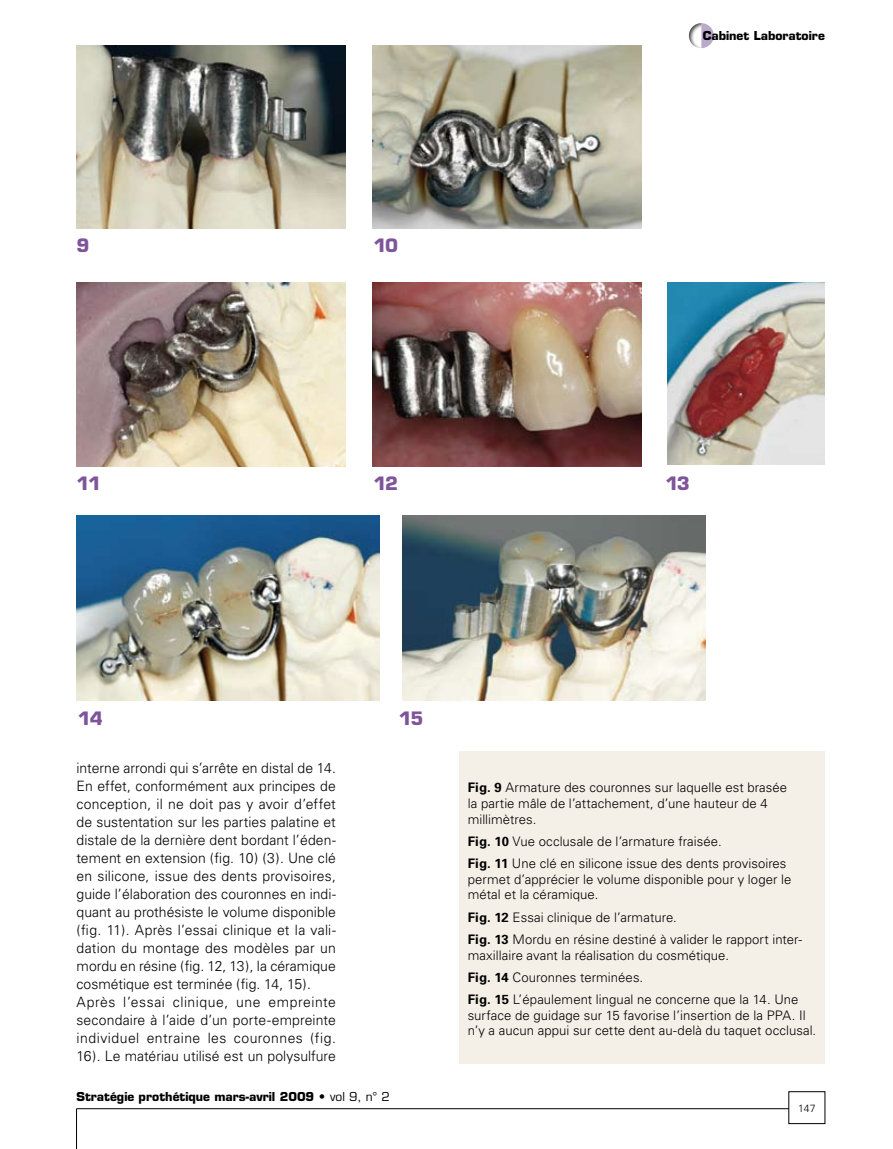
<style>
.page{position:relative;width:893px;height:1149px;background:#fff}
.page>*{position:absolute;margin:0;border:0;box-sizing:border-box;transform-origin:0 0}
.t1{font:700 18px "Eurostile";letter-spacing:-.075em;color:#7e549a}
.t2{font:300 14.25px/18px "Univers";letter-spacing:.005em;color:#000}
.t3{font:300 13.2px/15.8px "Univers";letter-spacing:.005em;color:#000}
.t4{font:700 12px "Eurostile";color:#000}
.t5{font:300 10.5px "Univers";color:#000}
.s1{font-weight:400}
.s2{font-weight:700}
</style>
<div class="page">
<hr style="left:77px;top:1108px;width:712px;height:1px;background:#000">
<hr style="left:76px;top:1108px;width:1px;height:40px;background:#000">
<svg style="left:703px;top:23px;width:11px;height:25px"></svg>
<div style="left:686px;top:23px;width:17px;height:27px;background:#000;opacity:.75"></div>
<img style="left:77px;top:515px;width:302px;height:185px">
<img style="left:402px;top:515px;width:303px;height:185px">
<img style="left:77px;top:282px;width:268px;height:184px">
<img style="left:372px;top:282px;width:269px;height:184px">
<img style="left:77px;top:45px;width:268px;height:184px">
<img style="left:668px;top:282px;width:157px;height:182px">
<img style="left:372px;top:45px;width:269px;height:184px">
<div style="left:459px;top:750px;width:366px;height:313px;background:#f5f0e7"></div>
<p class="t1" style="left:77px;top:234px;width:14px">9</p>
<p class="t1" style="left:373px;top:234px;width:26px">10</p>
<p class="t4" style="left:703px;top:28px;width:124px">Cabinet Laboratoire</p>
<p class="t1" style="left:77px;top:472px;width:26px">11</p>
<p class="t1" style="left:373px;top:472px;width:26px">12</p>
<p class="t1" style="left:665px;top:472px;width:26px">13</p>
<p class="t1" style="left:78px;top:707px;width:26px">14</p>
<p class="t1" style="left:399px;top:707px;width:26px">15</p>
<p class="t2" style="left:77px;top:758px;width:261px">interne arrondi qui s’arrête en distal de 14.<br>En effet, conformément aux principes de conception, il ne doit pas y avoir d’effet de sustentation sur les parties palatine et distale de la dernière dent bordant l’éden&shy;tement en extension (fig. 10) (3). Une clé en silicone, issue des dents provisoires, guide l’élaboration des couronnes en indi&shy;quant au prothésiste le volume disponible (fig. 11). Après l’essai clinique et la vali&shy;dation du montage des modèles par un mordu en résine (fig. 12, 13), la céramique cosmétique est terminée (fig. 14, 15).<br>Après l’essai clinique, une empreinte secondaire à l’aide d’un porte-empreinte individuel entraine les couronnes (fig.<br>16). Le matériau utilisé est un polysulfure</p>
<p class="t4" style="left:77px;top:1089px;width:315px">Stratégie prothétique mars-avril 2009 • <span class="s1">vol 9, n° 2</span></p>
<p class="t3" style="left:468px;top:779px;width:321px"><span class="s2">Fig. 9</span> Armature des couronnes sur laquelle est brasée la partie mâle de l’attachement, d’une hauteur de 4 millimètres.</p>
<p class="t3" style="left:468px;top:829px;width:320px;line-height:22.2px"><span class="s2">Fig. 10</span> Vue occlusale de l’armature fraisée.<br><span class="s2">Fig. 11</span> Une clé en silicone issue des dents provisoires</p>
<p class="t3" style="left:468px;top:870px;width:325px">permet d’apprécier le volume disponible pour y loger le métal et la céramique.</p>
<p class="t3" style="left:468px;top:905px;width:336px;line-height:22.2px"><span class="s2">Fig. 12</span> Essai clinique de l’armature.<br><span class="s2">Fig. 13</span> Mordu en résine destiné à valider le rapport inter-</p>
<p class="t3" style="left:468px;top:943px;width:332px;line-height:22.2px">maxillaire avant la réalisation du cosmétique.<br><span class="s2">Fig. 14</span> Couronnes terminées.<br><span class="s2">Fig. 15</span> L’épaulement lingual ne concerne que la 14. Une</p>
<p class="t3" style="left:468px;top:1006px;width:350px">surface de guidage sur 15 favorise l’insertion de la PPA. Il n’y a aucun appui sur cette dent au-delà du taquet occlusal.</p>
<p class="t5" style="left:798px;top:1101px;width:19px">147</p>
</div>
